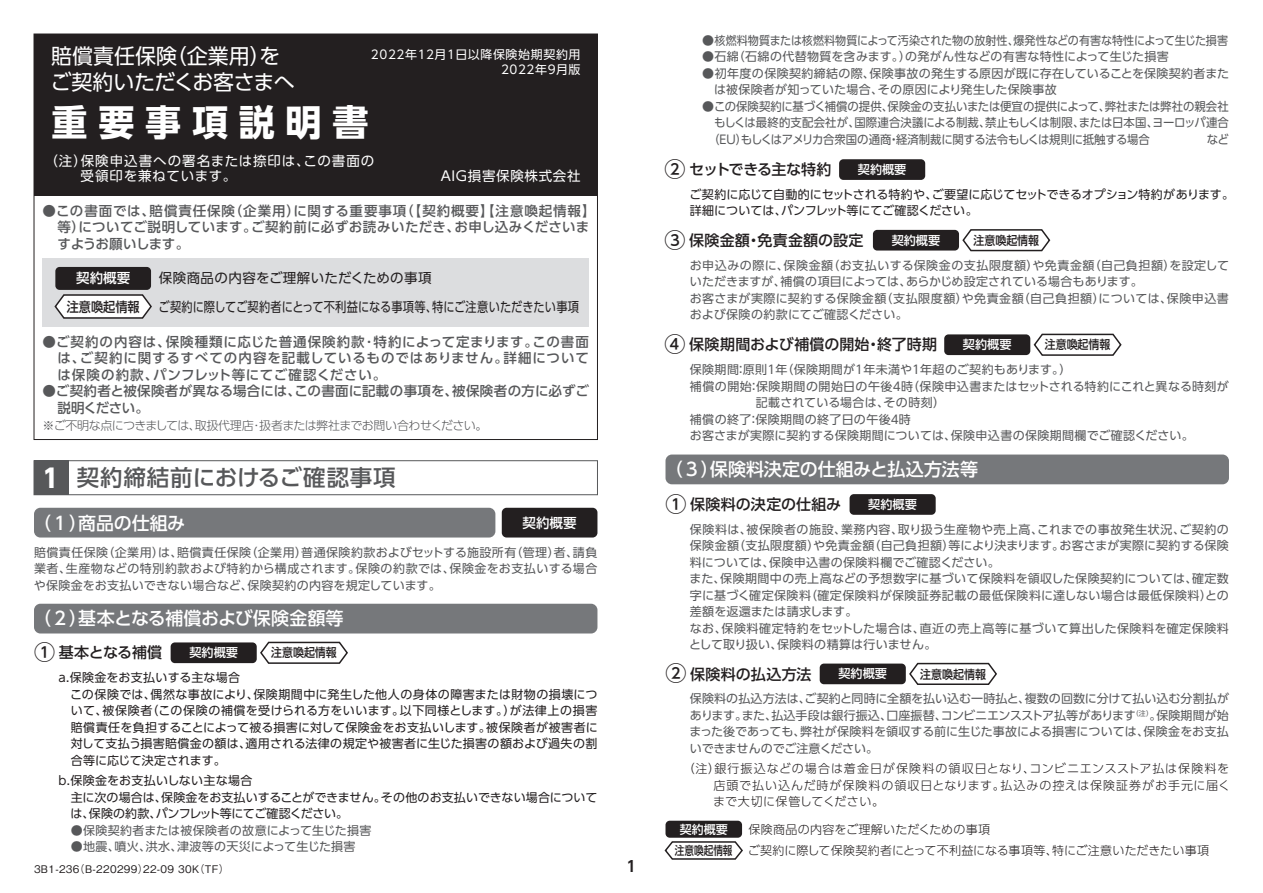
<style>
.page{position:relative;width:1263px;height:893px;background:#fff}
.page>*{position:absolute;margin:0;border:0;box-sizing:border-box;transform-origin:0 0}
.t1{font:36px "UD Shin Go Pro Bold 90 pv RKSJ H";letter-spacing:.3em;color:#fff}
.t2{font:22.5px "UD Shin Go Pro Medium 90 pv RKSJ H";letter-spacing:.035em;color:#57585a}
.t3{font:21px/25.5px "UD Shin Go Pro Regular 90 pv RKSJ H";color:#fff}
.t4{font:18px "UD Shin Go Pro Medium 90 pv RKSJ H";letter-spacing:-.005em;color:#fff}
.t5{font:15px "UD Shin Go Pro Medium 90 pv RKSJ H";letter-spacing:.005em;color:#231f20}
.t6{font:15px "UD Shin Go Pro Medium 90 pv RKSJ H";letter-spacing:-.055em;color:#231f20}
.t7{font:15px "UD Shin Go Pro Medium 90 pv RKSJ H";letter-spacing:-.015em;color:#231f20}
.t8{font:15px "UD Shin Go Pro De Bold 90 pv RKSJ H";color:#231f20}
.t9{font:13.5px/16.5px "UD Shin Go Pro Medium 90 pv RKSJ H";letter-spacing:.03em;color:#57585a}
.t10{font:13.5px "UD Shin Go Pro Regular 90 pv RKSJ H";letter-spacing:.015em;color:#231f20;scale:.83 1}
.t11{font:13.5px/15px "UD Shin Go Pro Regular 90 pv RKSJ H";letter-spacing:.075em;color:#fff}
.t12{font:13.5px "UD Shin Go Pro Regular 90 pv RKSJ H";letter-spacing:.015em;color:#231f20}
.t13{font:13.5px "UD Shin Go Pro Regular 90 pv RKSJ H";letter-spacing:.05em;color:#fff}
.t14{font:13.5px "UD Shin Go Pro Medium 90 pv RKSJ H";color:#fff}
.t15{font:13.5px "UD Shin Go Pro Medium 90 pv RKSJ H";color:#231f20;scale:.9 1}
.t16{font:12.15px "UD Shin Go Pro Medium 90 pv RKSJ H";color:#fff}
.t17{font:12.15px "UD Shin Go Pro Medium 90 pv RKSJ H";color:#231f20;scale:.9 1}
.t18{font:12px/16.5px "UD Shin Go Pro Regular 90 pv RKSJ H";letter-spacing:.015em;color:#57585a}
.t19{font:12px/16.5px "UD Shin Go Pro Regular 90 pv RKSJ H";letter-spacing:.01em;color:#231f20}
.t20{font:12px/16.5px "UD Shin Go Pro Regular 90 pv RKSJ H";letter-spacing:-.005em;color:#57585a;text-align:right}
.t21{font:12px/16.5px "UD Shin Go Pro Light 90 pv RKSJ H";letter-spacing:.03em;color:#231f20;text-align:justify}
.t22{font:12px/21.3px "UD Shin Go Pro Light 90 pv RKSJ H";letter-spacing:.01em;color:#231f20}
.t23{font:12px "UD Shin Go Pro Regular 90 pv RKSJ H";letter-spacing:-.01em;color:#57585a}
.t24{font:12px "UD Shin Go Pro Light 90 pv RKSJ H";letter-spacing:-.05em;color:#57585a}
.t25{font:12px/15px "UD Shin Go Pro Regular 90 pv RKSJ H";letter-spacing:.05em;color:#fff;text-align:right}
.t26{font:12px "UD Shin Go Pro Medium 90 pv RKSJ H";color:#231f20;scale:.8 1}
.t27{font:12px "UD Shin Go Pro Medium 90 pv RKSJ H";color:#fff}
.t28{font:10.5px "Gothic BBB Pro Medium 90 pv RKSJ H";letter-spacing:.03em;color:#231f20}
.s1{font-family:"UD Shin Go Pro Bold 90 pv RKSJ H";font-size:25.5px;color:#fff}
.s2{font-size:21px}
</style>
<div class="page">
<div style="left:34px;top:34px;width:563px;height:162px;background:#231f20"></div>
<div style="left:42px;top:258px;width:547px;height:68px;background:#dcdddf"></div>
<div style="left:55px;top:267px;width:96px;height:23px;background:#231f20;border-radius:4px"></div>
<svg style="left:54px;top:294px;width:98px;height:25px;background:#ddd"></svg>
<div style="left:34px;top:461px;width:34px;height:34px;background:#57585a"></div>
<div style="left:34px;top:460px;width:564px;height:35px;border:1px solid #57585a"></div>
<div style="left:34px;top:508px;width:461px;height:29px;background:#76787b;border-radius:6px"></div>
<div style="left:502px;top:508px;width:95px;height:29px;background:#231f20;border-radius:5px"></div>
<div style="left:171px;top:642px;width:86px;height:21px;background:#231f20;border-radius:4px"></div>
<div style="left:34px;top:604px;width:563px;height:29px;background:#76787b;border-radius:6px"></div>
<div style="left:839px;top:159px;width:86px;height:21px;background:#231f20;border-radius:4px"></div>
<div style="left:944px;top:334px;width:86px;height:21px;background:#231f20;border-radius:4px"></div>
<div style="left:849px;top:494px;width:87px;height:21px;background:#231f20;border-radius:4px"></div>
<div style="left:665px;top:455px;width:564px;height:29px;background:#76787b;border-radius:6px"></div>
<div style="left:665px;top:821px;width:77px;height:17px;background:#231f20;border-radius:4px"></div>
<div style="left:820px;top:664px;width:86px;height:20px;background:#231f20;border-radius:4px"></div>
<div style="left:873px;top:230px;width:86px;height:21px;background:#231f20;border-radius:4px"></div>
<svg style="left:260px;top:641px;width:88px;height:23px"></svg>
<svg style="left:962px;top:229px;width:89px;height:23px"></svg>
<svg style="left:1033px;top:333px;width:89px;height:23px"></svg>
<svg style="left:909px;top:662px;width:88px;height:23px"></svg>
<svg style="left:664px;top:841px;width:79px;height:19px"></svg>
<h3 class="t3" style="left:50px;top:43px;width:246px">賠償責任保険（企業用）をご契約いただくお客さまへ</h3>
<p class="t25" style="left:371px;top:46px;width:211px">2022年12月1日以降保険始期契約用<br>2022年9月版</p>
<h1 class="t1" style="left:52px;top:93px;width:318px">重要事項説明書</h1>
<p class="t11" style="left:52px;top:153px;width:324px;text-indent:-7px">（注）保険申込書への署名または捺印は、この書面の　　受領印を兼ねています。</p>
<p class="t13" style="left:441px;top:165px;width:141px">AIG損害保険株式会社</p>
<p class="t9" style="left:57px;top:202px;width:540px;text-indent:-15px">●この書面では、賠償責任保険（企業用）に関する重要事項（【契約概要】【注意喚起情報】等）についてご説明しています。ご契約前に必ずお読みいただき、お申し込みくださいますようお願いします。</p>
<p class="t14" style="left:76px;top:267px;width:55px">契約概要</p>
<p class="t12" style="left:159px;top:267px;width:274px">保険商品の内容をご理解いただくための事項</p>
<p class="t15" style="left:67px;top:296px;width:83px">注意喚起情報</p>
<p class="t10" style="left:158px;top:296px;width:508px">ご契約に際してご契約者にとって不利益になる事項等、特にご注意いただきたい事項</p>
<p class="t9" style="left:57px;top:333px;width:533px;text-align:justify;text-indent:-15px">●ご契約の内容は、保険種類に応じた普通保険約款･特約によって定まります。この書面は、ご契約に関するすべての内容を記載しているものではありません。詳細については保険の約款、パンフレット等にてご確認ください。</p>
<p class="t9" style="left:58px;top:382px;width:533px;text-indent:-15px">●ご契約者と被保険者が異なる場合には、この書面に記載の事項を、被保険者の方に必ずご説明ください。</p>
<p class="t24" style="left:43px;top:416px;width:447px">※ご不明な点につきましては、取扱代理店･扱者または弊社までお問い合わせください。</p>
<h2 class="t2" style="left:38px;top:459px;width:359px"><span class="s1">１</span>契約締結前におけるご確認事項</h2>
<h3 class="t4" style="left:33px;top:508px;width:153px">（１）商品の仕組み</h3>
<p class="t14" style="left:523px;top:511px;width:55px">契約概要</p>
<p class="t18" style="left:34px;top:543px;width:565px;text-align:justify">賠償責任保険（企業用）は、賠償責任保険（企業用）普通保険約款およびセットする施設所有（管理）者、請負業者、生産物などの特別約款および特約から構成されます。保険の約款では、保険金をお支払いする場合や保険金をお支払いできない場合など、保険契約の内容を規定しています。</p>
<h3 class="t4" style="left:33px;top:604px;width:312px">（２）基本となる補償および保険金額等</h3>
<p class="t7" style="left:34px;top:640px;width:130px"><span class="s2">①</span> 基本となる補償</p>
<p class="t16" style="left:189px;top:643px;width:50px">契約概要</p>
<p class="t17" style="left:271px;top:643px;width:74px">注意喚起情報</p>
<p class="t19" style="left:70px;top:669px;width:529px;text-indent:-12px">a.保険金をお支払いする主な場合<br>この保険では、偶然な事故により、保険期間中に発生した他人の身体の障害または財物の損壊について、被保険者（この保険の補償を受けられる方をいいます。以下同様とします。）が法律上の損害賠償責任を負担することによって被る損害に対して保険金をお支払いします。被保険者が被害者に対して支払う損害賠償金の額は、適用される法律の規定や被害者に生じた損害の額および過失の割合等に応じて決定されます。</p>
<p class="t19" style="left:71px;top:772px;width:528px;text-indent:-12px">b.保険金をお支払いしない主な場合<br>主に次の場合は、保険金をお支払いすることができません。その他のお支払いできない場合については、保険の約款、パンフレット等にてご確認ください。</p>
<p class="t18" style="left:71px;top:821px;width:302px">●保険契約者または被保険者の故意によって生じた損害</p>
<p class="t18" style="left:71px;top:838px;width:286px">●地震、噴火、洪水、津波等の天災によって生じた損害</p>
<p class="t28" style="left:34px;top:861px;width:197px">3B1-236（B-220299）22-09 30K（TF）</p>
<p class="t8" style="left:626px;top:854px;width:11px">1</p>
<p class="t23" style="left:702px;top:30px;width:527px">●核燃料物質または核燃料物質によって汚染された物の放射性、爆発性などの有害な特性によって生じた損害</p>
<p class="t18" style="left:702px;top:48px;width:468px">●石綿（石綿の代替物質を含みます。）の発がん性などの有害な特性によって生じた損害</p>
<p class="t18" style="left:714px;top:64px;width:516px;text-indent:-12px">●初年度の保険契約締結の際、保険事故の発生する原因が既に存在していることを保険契約者または被保険者が知っていた場合、その原因により発生した保険事故</p>
<p class="t20" style="left:702px;top:97px;width:528px">●この保険契約に基づく補償の提供、保険金の支払いまたは便宜の提供によって、弊社または弊社の親会社もしくは最終的支配会社が、国際連合決議による制裁、禁止もしくは制限、または日本国、ヨーロッパ連合（EU）もしくはアメリカ合衆国の通商・経済制裁に関する法令もしくは規則に抵触する場合　　　　　など</p>
<p class="t6" style="left:665px;top:157px;width:168px"><span class="s2">②</span> セットできる主な特約</p>
<p class="t16" style="left:858px;top:160px;width:50px">契約概要</p>
<p class="t19" style="left:689px;top:186px;width:546px">ご契約に応じて自動的にセットされる特約や、ご要望に応じてセットできるオプション特約があります。詳細については、パンフレット等にてご確認ください。</p>
<p class="t5" style="left:665px;top:228px;width:200px"><span class="s2">③</span> 保険金額・免責金額の設定</p>
<p class="t16" style="left:892px;top:230px;width:50px">契約概要</p>
<p class="t17" style="left:973px;top:230px;width:74px">注意喚起情報</p>
<p class="t18" style="left:690px;top:256px;width:541px">お申込みの際に、保険金額（お支払いする保険金の支払限度額）や免責金額（自己負担額）を設定していただきますが、補償の項目によっては、あらかじめ設定されている場合もあります。<br>お客さまが実際に契約する保険金額（支払限度額）や免責金額（自己負担額）については、保険申込書および保険の約款にてご確認ください。</p>
<p class="t5" style="left:665px;top:332px;width:274px"><span class="s2">④</span> 保険期間および補償の開始・終了時期</p>
<p class="t16" style="left:963px;top:335px;width:50px">契約概要</p>
<p class="t18" style="left:690px;top:361px;width:383px">保険期間：原則１年（保険期間が１年未満や１年超のご契約もあります。）</p>
<p class="t18" style="left:690px;top:377px;width:540px">補償の開始：保険期間の開始日の午後４時（保険申込書またはセットされる特約にこれと異なる時刻が</p>
<p class="t18" style="left:756px;top:394px;width:191px">記載されている場合は、その時刻）</p>
<p class="t18" style="left:690px;top:410px;width:222px">補償の終了：保険期間の終了日の午後４時</p>
<p class="t18" style="left:690px;top:427px;width:506px">お客さまが実際に契約する保険期間については、保険申込書の保険期間欄でご確認ください。</p>
<p class="t17" style="left:1045px;top:335px;width:74px">注意喚起情報</p>
<h3 class="t4" style="left:665px;top:455px;width:315px">（３）保険料決定の仕組みと払込方法等</h3>
<p class="t5" style="left:665px;top:492px;width:177px"><span class="s2">①</span> 保険料の決定の仕組み</p>
<p class="t16" style="left:868px;top:494px;width:50px">契約概要</p>
<p class="t18" style="left:689px;top:521px;width:541px">保険料は、被保険者の施設、業務内容、取り扱う生産物や売上高、これまでの事故発生状況、ご契約の保険金額（支払限度額）や免責金額（自己負担額）等により決まります。お客さまが実際に契約する保険料については、保険申込書の保険料欄でご確認ください。<br>また、保険期間中の売上高などの予想数字に基づいて保険料を領収した保険契約については、確定数字に基づく確定保険料（確定保険料が保険証券記載の最低保険料に達しない場合は最低保険料）との差額を返還または請求します。<br>なお、保険料確定特約をセットした場合は、直近の売上高等に基づいて算出した保険料を確定保険料として取り扱い、保険料の精算は行いません。</p>
<p class="t5" style="left:665px;top:662px;width:148px"><span class="s2">②</span> 保険料の払込方法</p>
<p class="t18" style="left:689px;top:690px;width:541px;text-align:justify">保険料の払込方法は、ご契約と同時に全額を払い込む一時払と、複数の回数に分けて払い込む分割払があります。また、払込手段は銀行振込、口座振替、コンビニエンスストア払等があります<sup>（注）</sup>。保険期間が始まった後であっても、弊社が保険料を領収する前に生じた事故による損害については、保険金をお支払いできませんのでご注意ください。</p>
<p class="t16" style="left:838px;top:664px;width:50px">契約概要</p>
<p class="t17" style="left:920px;top:664px;width:74px">注意喚起情報</p>
<p class="t21" style="left:713px;top:760px;width:519px;text-indent:-30px">（注）銀行振込などの場合は着金日が保険料の領収日となり、コンビニエンスストア払は保険料を店頭で払い込んだ時が保険料の領収日となります。払込みの控えは保険証券がお手元に届くまで大切に保管してください。</p>
<p class="t27" style="left:680px;top:819px;width:49px">契約概要</p>
<p class="t22" style="left:748px;top:818px;width:463px">保険商品の内容をご理解いただくための事項<br>ご契約に際して保険契約者にとって不利益になる事項等、特にご注意いただきたい事項</p>
<p class="t26" style="left:675px;top:841px;width:73px">注意喚起情報</p>
</div>
